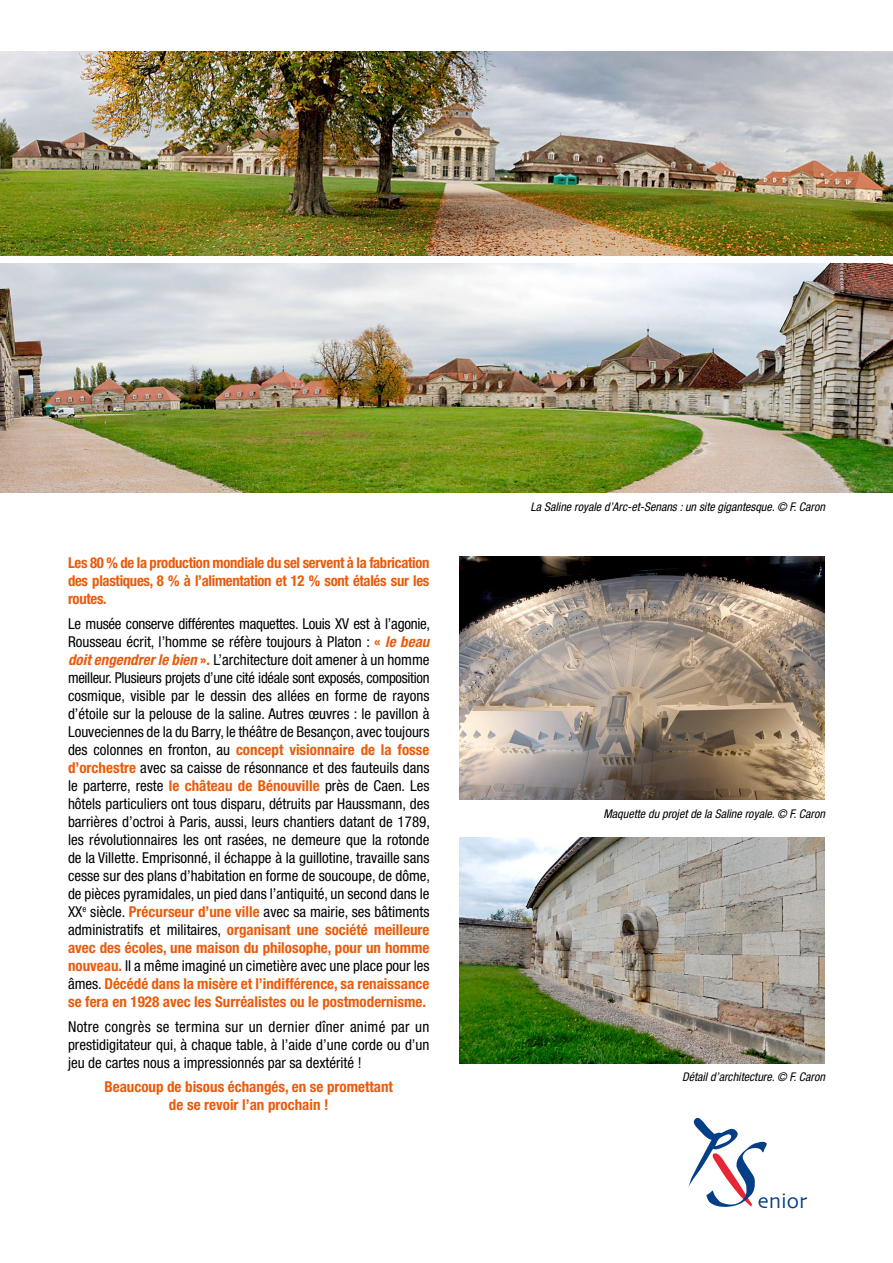
<style>
.page{position:relative;width:893px;height:1263px;background:#fff}
.page>*{position:absolute;margin:0;border:0;box-sizing:border-box;transform-origin:0 0}
.t1{font:21.45px "Skia";color:#033f86}
.t2{font:condensed 15px/18px "Helvetica Neue LT";color:#000;text-align:justify}
.t3{font:700 condensed 15px/18px "Helvetica Neue LT";color:#ea5b0b;text-align:justify}
.t4{font:italic condensed 12px "Helvetica Neue LT";color:#000}
.s1{font-weight:700;color:#ea5b0b}
.s2{font-weight:700;font-style:italic;color:#ea5b0b}
</style>
<div class="page">
<img style="left:0;top:51px;width:893px;height:204px">
<img style="left:0;top:264px;width:893px;height:229px">
<img style="left:459px;top:556px;width:366px;height:244px">
<img style="left:459px;top:838px;width:366px;height:225px">
<svg style="left:688px;top:1117px;width:79px;height:90px"></svg>
<p class="t3" style="left:68px;top:553px;width:363px">Les 80 % de la production mondiale du sel servent à la fabrication des plastiques, 8 % à l’alimentation et 12 % sont étalés sur les routes.</p>
<p class="t2" style="left:68px;top:615px;width:364px">Le musée conserve différentes maquettes. Louis XV est à l’agonie, Rousseau écrit, l’homme se réfère toujours à Platon : <span class="s1">«</span> <span class="s2">le beau doit engendrer le bien</span> <span class="s1">».</span> L’architecture doit amener à un homme meilleur. Plusieurs projets d’une cité idéale sont exposés, composition cosmique, visible par le dessin des allées en forme de rayons d’étoile sur la pelouse de la saline. Autres œuvres : le pavillon à Louveciennes de la du Barry, le théâtre de Besançon, avec toujours des colonnes en fronton, au <span class="s1">concept visionnaire de la fosse d’orchestre</span> avec sa caisse de résonnance et des fauteuils dans le parterre, reste <span class="s1">le château de Bénouville</span> près de Caen. Les hôtels particuliers ont tous disparu, détruits par Haussmann, des barrières d’octroi à Paris, aussi, leurs chantiers datant de 1789, les révolutionnaires les ont rasées, ne demeure que la rotonde de la Villette. Emprisonné, il échappe à la guillotine, travaille sans cesse sur des plans d’habitation en forme de soucoupe, de dôme, de pièces pyramidales, un pied dans l’antiquité, un second dans le XX<sup>e</sup> siècle. <span class="s1">Précurseur d’une ville</span> avec sa mairie, ses bâtiments administratifs et militaires, <span class="s1">organisant une société meilleure avec des écoles, une maison du philosophe, pour un homme nouveau.</span> Il a même imaginé un cimetière avec une place pour les âmes. <span class="s1">Décédé dans la misère et l’indifférence, sa renaissance se fera en 1928 avec les Surréalistes ou le postmodernisme.</span></p>
<p class="t2" style="left:68px;top:1017px;width:363px">Notre congrès se termina sur un dernier dîner animé par un prestidigitateur qui, à chaque table, à l’aide d’une corde ou d’un jeu de cartes nous a impressionnés par sa dextérité !</p>
<p class="t3" style="left:104px;top:1077px;width:290px;text-align:center">Beaucoup de bisous échangés, en se promettant de se revoir l’an prochain !</p>
<p class="t4" style="left:531px;top:499px;width:296px">La Saline royale d’Arc-et-Senans : un site gigantesque. © F. Caron</p>
<p class="t4" style="left:603px;top:806px;width:223px">Maquette du projet de la Saline royale. © F. Caron</p>
<p class="t4" style="left:682px;top:1070px;width:144px">Détail d’architecture. © F. Caron</p>
<h1 class="t1" style="left:758px;top:1188px;width:51px">enior</h1>
</div>
